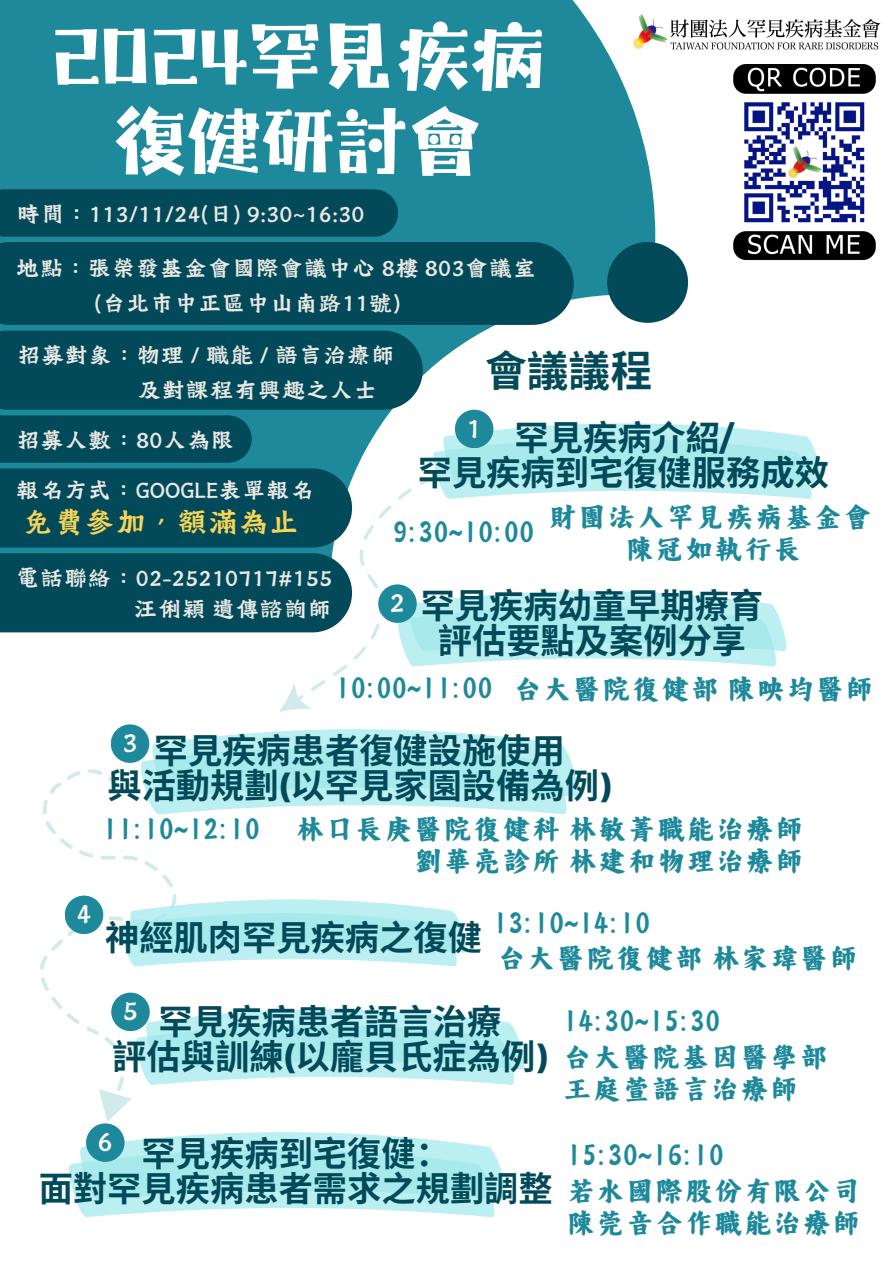
<style>
.page{position:relative;width:894px;height:1264px;background:#fff}
.page>*{position:absolute;margin:0;border:0;box-sizing:border-box;transform-origin:0 0}
.t1{font:82.05px/84.3px "Canva Playful Bold TC";color:#fff;text-align:center}
.t2{font:700 41.7px "Noto Sans CJ Ksc";color:#024a59}
.t3{font:700 34.2px/34.8px "Noto Sans CJ Ksc";color:#024a59;text-align:center}
.t4{font:34.2px "Canva Rhyming Mandarin Regular Script TC";color:#1d899b}
.t5{font:34.2px "Canva Tide Kaplan TC";color:#f8d555}
.t6{font:32.7px/32.7px "Canva Rhyming Mandarin Regular Script TC";color:#1d899b;text-align:center}
.t7{font:31.35px "Canva Tide Kaplan TC";color:#f9f9f9}
.t8{font:26.7px "Canva Tide Kaplan TC";color:#ebe9e5}
.s1{font-family:"Montserrat"}
.s2{font-family:"Canva Rhyming Mandarin Regular Script TC";font-weight:400;font-size:32.7px;color:#1d899b}
</style>
<div class="page">
<div style="left:0;top:0;width:655px;height:631px;background:#1d899b"></div>
<svg style="left:422px;top:294px;width:400px;height:521px"></svg>
<div style="left:607px;top:242px;width:80px;height:81px;background:#024a59;border-radius:50%"></div>
<img style="left:626px;top:9px;width:255px;height:48px">
<img style="left:733px;top:64px;width:143px;height:196px">
<div style="left:0;top:189px;width:398px;height:48px;background:#024a59"></div>
<div style="left:267px;top:465px;width:210px;height:217px;background:#fff"></div>
<svg style="left:433px;top:423px;width:388px;height:76px;background:#bdeff0"></svg>
<div style="left:455px;top:410px;width:38px;height:38px;background:#1d899b;border-radius:50%"></div>
<div style="left:0;top:242px;width:573px;height:83px;background:#024a59"></div>
<svg style="left:0;top:330px;width:422px;height:217px;background:#1d6371"></svg>
<div style="left:0;top:553px;width:352px;height:79px;background:#024a59"></div>
<svg style="left:397px;top:591px;width:389px;height:75px;background:#bceef0"></svg>
<div style="left:378px;top:584px;width:38px;height:39px;background:#1d899b;border-radius:50%"></div>
<svg style="left:40px;top:752px;width:137px;height:272px"></svg>
<svg style="left:140px;top:682px;width:438px;height:132px"></svg>
<div style="left:111px;top:724px;width:38px;height:39px;background:#1d899b;border-radius:50%"></div>
<svg style="left:121px;top:899px;width:345px;height:67px;background:#beeff1"></svg>
<div style="left:65px;top:895px;width:38px;height:39px;background:#1d899b;border-radius:50%"></div>
<svg style="left:86px;top:1009px;width:438px;height:113px"></svg>
<div style="left:111px;top:992px;width:39px;height:39px;background:#1d899b;border-radius:50%"></div>
<svg style="left:69px;top:1132px;width:437px;height:85px;background:#bdeff0"></svg>
<div style="left:86px;top:1123px;width:38px;height:38px;background:#1d899b;border-radius:50%"></div>
<p class="t1" style="left:51px;top:14px;width:494px">2024罕見疾病復健研討會</p>
<p class="t8" style="left:17px;top:198px;width:349px">時間：113/11/24(日) 9:30~16:30</p>
<h4 class="t8" style="left:16px;top:252px;width:522px">地點：張榮發基金會國際會議中心 8樓 803會議室</h4>
<p class="t8" style="left:94px;top:288px;width:308px">(台北市中正區中山南路11號)</p>
<p class="t8" style="left:17px;top:340px;width:379px">招募對象：物理 / 職能 / 語言治療師</p>
<h2 class="t8" style="left:137px;top:375px;width:241px">及對課程有興趣之人士</h2>
<p class="t8" style="left:16px;top:424px;width:220px">招募人數：80人為限</p>
<h3 class="t8" style="left:16px;top:474px;width:300px">報名方式：GOOGLE表單報名</h3>
<p class="t5" style="left:23px;top:502px;width:278px">免費參加，額滿為止</p>
<h4 class="t8" style="left:16px;top:562px;width:318px">電話聯絡：02-25210717#155</h4>
<h4 class="t8" style="left:134px;top:593px;width:199px">汪俐穎遺傳諮詢師</h4>
<h3 class="t3" style="left:420px;top:586px;width:344px">罕見疾病幼童早期療育評估要點及案例分享</h3>
<h3 class="t2" style="left:485px;top:337px;width:168px">會議議程</h3>
<p class="t7" style="left:466px;top:410px;width:17px">1</p>
<p class="t3" style="left:417px;top:418px;width:412px">罕見疾病介紹<span class="s1">/<br></span>罕見疾病到宅復健服務成效</p>
<p class="t4" style="left:392px;top:514px;width:144px">9:30~10:00</p>
<p class="t6" style="left:548px;top:500px;width:326px">財團法人罕見疾病基金會陳冠如執行長</p>
<p class="t7" style="left:389px;top:584px;width:17px">2</p>
<h4 class="t4" style="left:335px;top:670px;width:159px">10:00~11:00</h4>
<h4 class="t6" style="left:513px;top:673px;width:362px">台大醫院復健部陳映均醫師</h4>
<p class="t3" style="left:107px;top:731px;width:505px">罕見疾病患者復健設施使用<br>與活動規劃<span class="s1">(</span>以罕見家園設備為例<span class="s1">)</span></p>
<p class="t7" style="left:122px;top:724px;width:17px">3</p>
<p class="t4" style="left:102px;top:811px;width:159px">11:10~12:10</p>
<p class="t6" style="left:295px;top:812px;width:510px;text-align:right">林口長庚醫院復健科林敏菁職能治療師劉華亮診所林建和物理治療師</p>
<p class="t7" style="left:76px;top:895px;width:17px">4</p>
<h3 class="t4" style="left:492px;top:905px;width:159px">13:10~14:10</h3>
<p class="t6" style="left:497px;top:942px;width:362px">台大醫院復健部林家瑋醫師</p>
<h4 class="t3" style="left:112px;top:1002px;width:717px;text-align:left;text-indent:46px">罕見疾病患者語言治療<br>評估與訓練<span class="s1">(</span>以龐貝氏症為例<span class="s1">)</span> <span class="s2">台大醫院基因醫學部</span></h4>
<p class="t3" style="left:105px;top:918px;width:378px">神經肌肉罕見疾病之復健</p>
<p class="t7" style="left:123px;top:992px;width:17px">5</p>
<p class="t4" style="left:563px;top:1003px;width:159px">14:30~15:30</p>
<h4 class="t6" style="left:563px;top:1073px;width:237px">王庭萱語言治療師</h4>
<p class="t3" style="left:39px;top:1134px;width:823px;text-align:left;text-indent:103px">罕見疾病到宅復健：<br>面對罕見疾病患者需求之規劃調整<span class="s2">若水國際股份有限公司</span></p>
<h4 class="t7" style="left:97px;top:1123px;width:17px">6</h4>
<h3 class="t4" style="left:566px;top:1137px;width:159px">15:30~16:10</h3>
<h4 class="t6" style="left:566px;top:1207px;width:296px">陳莞音合作職能治療師</h4>
</div>
